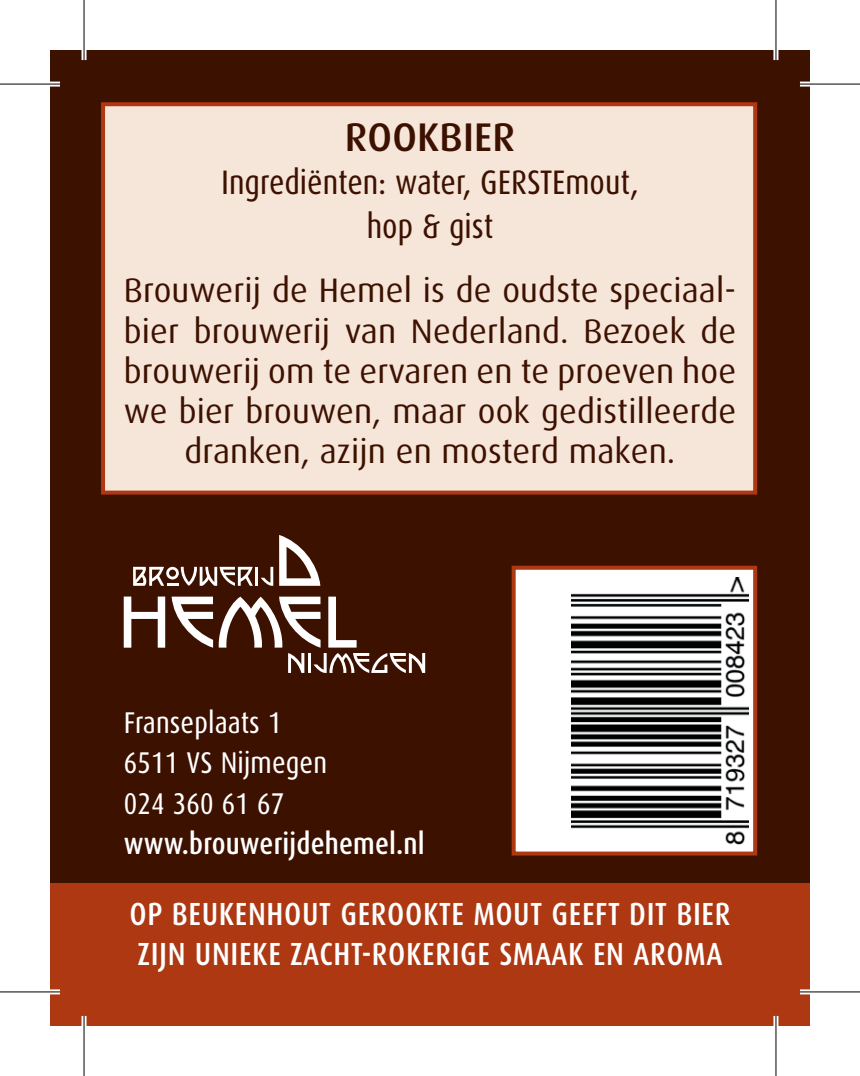
<style>
.page{position:relative;width:860px;height:1076px;background:#fff}
.page>*{position:absolute;margin:0;border:0;box-sizing:border-box;transform-origin:0 0}
.t1{font:500 40px "Dax";letter-spacing:.005em;color:#3d1100}
.t2{font:34px/40px "Dax";letter-spacing:.005em;color:#3d1100;text-align:center}
.t3{font:34px/44px "Dax Condensed";color:#3d1100;text-align:center}
.t4{font:500 32px/40px "Dax Condensed";letter-spacing:.02em;color:#fff}
.t5{font:30px/40px "Dax Condensed";letter-spacing:.005em;color:#fff}
.t6{font:500 30px "Dax Condensed";letter-spacing:.005em;color:#fff}
</style>
<div class="page">
<div style="left:50px;top:50px;width:760px;height:975px;background:#3d1100"></div>
<div style="left:50px;top:882px;width:760px;height:143px;background:#ad3812"></div>
<svg style="left:124px;top:596px;width:301px;height:77px"></svg>
<svg style="left:279px;top:535px;width:41px;height:50px"></svg>
<svg style="left:133px;top:566px;width:120px;height:19px"></svg>
<hr style="left:255px;top:566px;width:3px;height:19px;background:#fff">
<svg style="left:261px;top:566px;width:12px;height:20px"></svg>
<div style="left:511px;top:565px;width:246px;height:290px;background:#fff;border:4px solid #ad3812"></div>
<img style="left:571px;top:577px;width:177px;height:267px">
<div style="left:101px;top:102px;width:656px;height:392px;background:#f6e5d9;border:4px solid #ad3812"></div>
<div style="left:0;top:82px;width:60px;height:5px;background:#fff"></div>
<div style="left:800px;top:82px;width:60px;height:5px;background:#fff"></div>
<div style="left:0;top:989px;width:60px;height:5px;background:#919191"></div>
<div style="left:800px;top:989px;width:60px;height:5px;background:#919191"></div>
<hr style="left:82px;top:0;width:4px;height:60px;background:#fff">
<hr style="left:82px;top:1015px;width:4px;height:60px;background:#fff">
<svg style="left:773px;top:0;width:5px;height:60px"></svg>
<svg style="left:773px;top:1015px;width:5px;height:60px"></svg>
<hr style="left:0;top:83px;width:60px;height:2px;background:#000">
<hr style="left:800px;top:83px;width:60px;height:2px;background:#000">
<hr style="left:0;top:990px;width:60px;height:2px;background:#000">
<hr style="left:800px;top:990px;width:60px;height:2px;background:#000">
<hr style="left:83px;top:0;width:2px;height:60px;background:#000">
<hr style="left:83px;top:1015px;width:2px;height:60px;background:#000">
<hr style="left:775px;top:0;width:1px;height:60px;background:#000">
<hr style="left:775px;top:1015px;width:1px;height:60px;background:#000">
<p class="t1" style="left:345px;top:114px;width:172px">ROOKBIER</p>
<p class="t3" style="left:221px;top:161px;width:419px">Ingrediënten: water, GERSTEmout, hop &amp; gist</p>
<p class="t2" style="left:124px;top:271px;width:614px">Brouwerij de Hemel is de oudste speciaal&shy;bier brouwerij van Nederland. Bezoek de brouwerij om te ervaren en te proeven hoe we bier brouwen, maar ook gedistilleerde dranken, azijn en mosterd maken.</p>
<p class="t5" style="left:124px;top:703px;width:205px">Franseplaats 1<br>6511 VS Nijmegen<br>024 360 61 67</p>
<p class="t6" style="left:124px;top:826px;width:302px">www.brouwerijdehemel.nl</p>
<p class="t4" style="left:130px;top:894px;width:602px">OP BEUKENHOUT GEROOKTE MOUT GEEFT DIT BIER<br>ZIJN UNIEKE ZACHT-ROKERIGE SMAAK EN AROMA</p>
</div>
